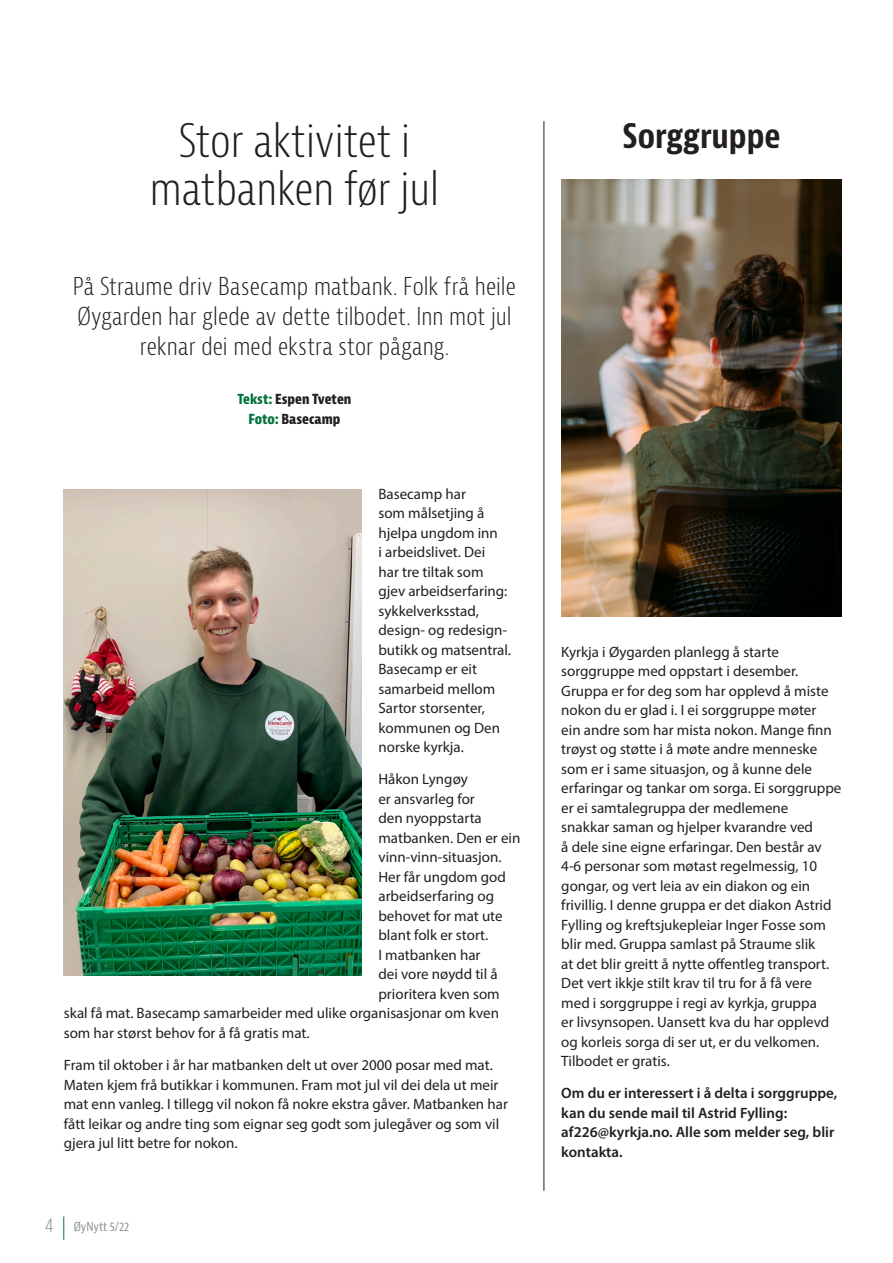
<style>
.page{position:relative;width:893px;height:1263px;background:#fff}
.page>*{position:absolute;margin:0;border:0;box-sizing:border-box;transform-origin:0 0}
.Øynytt_tynn_tittel{font:300 condensed 45px/48px "Bernina Sans";color:#231f20;text-align:center}
.Øynytt_tittel_liten{font:700 condensed 33px "Bernina Sans";color:#231f20}
.Øynytt_ingress_liten{font:300 condensed 24px/30px "Bernina Sans";letter-spacing:.005em;color:#231f20;text-align:center}
.Øynytt_brødtekst_ute{font:15px/19.5px "Myriad Pro";color:#231f20}
.Øynytt_brødtekst_ute-2{font:600 15px/19.5px "Myriad Pro";color:#231f20}
.Øynytt_Byline__tekst{font:700 condensed 13.5px/19.5px "Bernina Sans";color:#231f20;text-align:center}
.t1{font:condensed 12px "Bernina Sans";color:#8a8c8f}
.s1{color:#00733e}
.s2{font-weight:300;font-size:19.5px}
</style>
<div class="page">
<img style="left:64px;top:489px;width:297px;height:487px">
<img style="left:561px;top:180px;width:281px;height:437px">
<hr style="left:544px;top:121px;width:1px;height:1070px;background:#231f20">
<svg style="left:63px;top:1216px;width:1px;height:24px"></svg>
<p class="Øynytt_tynn_tittel" style="left:150px;top:118px;width:291px">Stor aktivitet i matbanken før jul</p>
<p class="Øynytt_ingress_liten" style="left:73px;top:272px;width:444px">På Straume driv Basecamp matbank. Folk frå heile<br>Øygarden har glede av dette tilbodet. Inn mot jul reknar dei med ekstra stor pågang.</p>
<p class="Øynytt_Byline__tekst" style="left:238px;top:390px;width:115px"><span class="s1">Tekst:</span> Espen Tveten<br><span class="s1">Foto:</span> Basecamp</p>
<p class="Øynytt_brødtekst_ute" style="left:378px;top:484px;width:134px">Basecamp har<br>som målsetjing å hjelpa ungdom inn<br>i arbeidslivet. Dei<br>har tre tiltak som gjev arbeidserfaring: sykkelverksstad, design- og redesign&shy;butikk og matsentral.<br>Basecamp er eit samarbeid mellom<br>Sartor storsenter, kommunen og Den norske kyrkja.</p>
<p class="Øynytt_brødtekst_ute" style="left:378px;top:769px;width:91px">Håkon Lyngøy</p>
<p class="Øynytt_brødtekst_ute" style="left:378px;top:789px;width:98px">er ansvarleg for</p>
<p class="Øynytt_brødtekst_ute" style="left:378px;top:808px;width:105px">den nyoppstarta</p>
<p class="Øynytt_brødtekst_ute" style="left:378px;top:828px;width:143px">matbanken. Den er ein</p>
<p class="Øynytt_brødtekst_ute" style="left:378px;top:847px;width:125px">vinn-vinn-situasjon.</p>
<p class="Øynytt_brødtekst_ute" style="left:378px;top:867px;width:129px">Her får ungdom god</p>
<p class="Øynytt_brødtekst_ute" style="left:378px;top:886px;width:117px">arbeidserfaring og</p>
<p class="Øynytt_brødtekst_ute" style="left:378px;top:906px;width:126px">behovet for mat ute</p>
<p class="Øynytt_brødtekst_ute" style="left:378px;top:925px;width:111px">blant folk er stort.</p>
<p class="Øynytt_brødtekst_ute" style="left:378px;top:945px;width:104px">I matbanken har</p>
<p class="Øynytt_brødtekst_ute" style="left:378px;top:964px;width:121px">dei vore nøydd til å</p>
<p class="Øynytt_brødtekst_ute" style="left:378px;top:984px;width:123px">prioritera kven som</p>
<p class="Øynytt_brødtekst_ute" style="left:64px;top:1003px;width:437px">skal få mat. Basecamp samarbeider med ulike organisasjonar om kven</p>
<p class="Øynytt_brødtekst_ute" style="left:64px;top:1023px;width:247px">som har størst behov for å få gratis mat.</p>
<p class="Øynytt_brødtekst_ute" style="left:64px;top:1055px;width:446px">Fram til oktober i år har matbanken delt ut over 2000 posar med mat.<br>Maten kjem frå butikkar i kommunen. Fram mot jul vil dei dela ut meir mat enn vanleg. I tillegg vil nokon få nokre ekstra gåver. Matbanken har fått leikar og andre ting som eignar seg godt som julegåver og som vil gjera jul litt betre for nokon.</p>
<p class="t1" style="left:45px;top:1219px;width:86px"><span class="s2">4</span> ØyNytt 5/22</p>
<p class="Øynytt_tittel_liten" style="left:623px;top:116px;width:160px">Sorggruppe</p>
<p class="Øynytt_brødtekst_ute" style="left:561px;top:642px;width:282px">Kyrkja i Øygarden planlegg å starte sorggruppe med oppstart i desember.<br>Gruppa er for deg som har opplevd å miste nokon du er glad i. I ei sorggruppe møter<br>ein andre som har mista nokon. Mange finn trøyst og støtte i å møte andre menneske som er i same situasjon, og å kunne dele erfaringar og tankar om sorga. Ei sorggruppe er ei samtalegruppa der medlemene<br>snakkar saman og hjelper kvarandre ved<br>å dele sine eigne erfaringar. Den består av 4-6 personar som møtast regelmessig, 10 gongar, og vert leia av ein diakon og ein frivillig. I denne gruppa er det diakon Astrid Fylling og kreftsjukepleiar Inger Fosse som blir med. Gruppa samlast på Straume slik<br>at det blir greitt å nytte offentleg transport.<br>Det vert ikkje stilt krav til tru for å få vere med i sorggruppe i regi av kyrkja, gruppa<br>er livsynsopen. Uansett kva du har opplevd og korleis sorga di ser ut, er du velkomen.<br>Tilbodet er gratis.</p>
<p class="Øynytt_brødtekst_ute-2" style="left:561px;top:1083px;width:277px">Om du er interessert i å delta i sorggruppe, kan du sende mail til Astrid Fylling: af226@kyrkja.no. Alle som melder seg, blir kontakta.</p>
</div>
